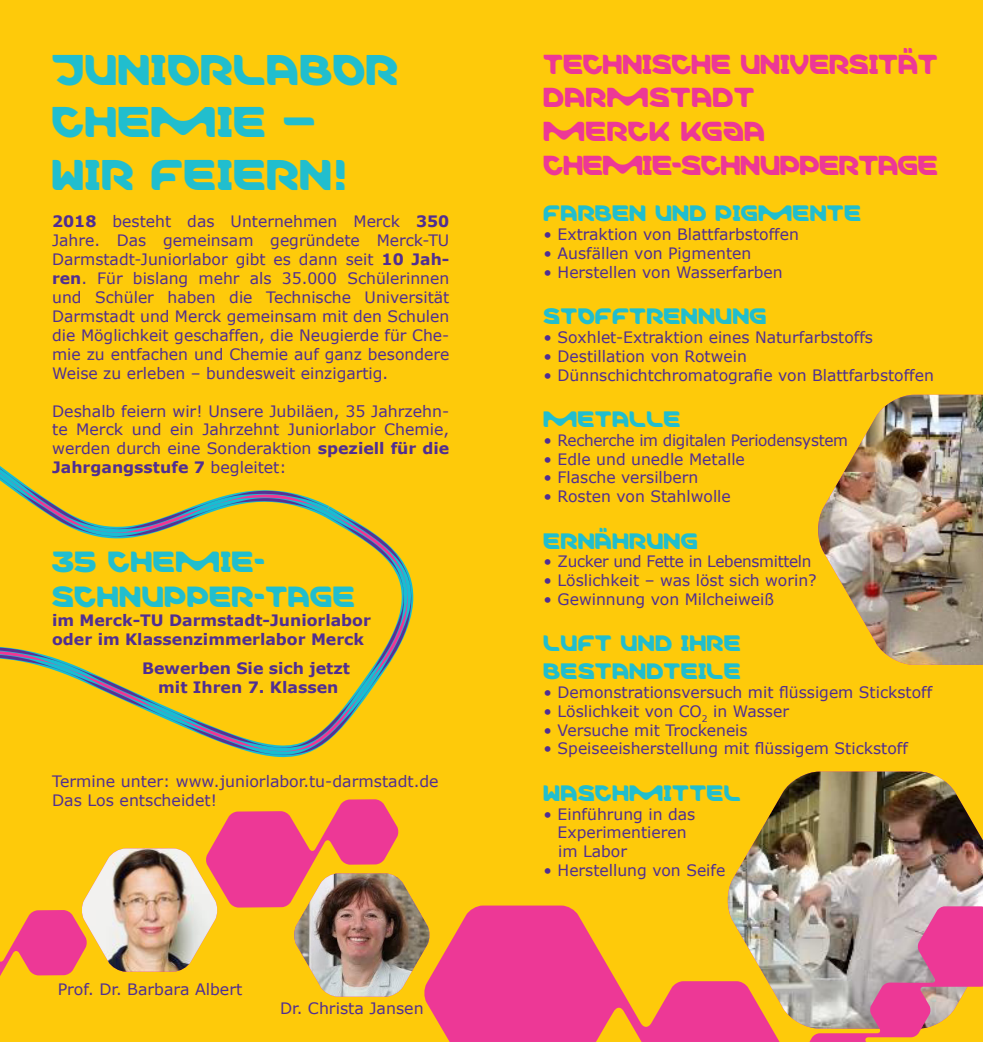
<style>
.page{position:relative;width:983px;height:1042px;background:#fff}
.page>*{position:absolute;margin:0;border:0;box-sizing:border-box;transform-origin:0 0}
.t1{font:43.75px/52.5px "Merck";color:#21bece}
.t2{font:29.75px/35.7px "Merck";color:#21bece}
.t3{font:28px/33.6px "Merck";letter-spacing:-.02em;color:#ed3896;scale:.96 1}
.t4{font:22.75px/27.3px "Merck";color:#21bece}
.t5{font:15.75px/18.9px "Verdana";color:#502e92}
.t6{font:700 15.75px/18.9px "Verdana";color:#502e92}
.t7{font:15.75px "Verdana";letter-spacing:-.02em;color:#502e92}
.s1{font-weight:700}
</style>
<div class="page">
<div style="left:0;top:0;width:982px;height:1042px;background:#feca0a"></div>
<svg style="left:0;top:466px;width:411px;height:289px"></svg>
<img style="left:0;top:799px;width:403px;height:198px">
<svg style="left:403px;top:627px;width:579px;height:415px"></svg>
<img style="left:816px;top:395px;width:166px;height:270px">
<h1 class="t1" style="left:52px;top:43px;width:348px">JUNIORLABOR<br>CHEMIE –<br>WIR FEIERN!</h1>
<p class="t5" style="left:52px;top:212px;width:398px;text-align:justify"><span class="s1">2018</span> besteht das Unternehmen Merck <span class="s1">350<br></span>Jahre. Das gemeinsam gegründete Merck-TU Darmstadt-Juniorlabor gibt es dann seit <span class="s1">10 Jah&shy;ren</span>. Für bislang mehr als 35.000 Schülerinnen und Schüler haben die Technische Universität Darmstadt und Merck gemeinsam mit den Schulen die Möglichkeit geschaffen, die Neugierde für Che&shy;mie zu entfachen und Chemie auf ganz besondere Weise zu erleben – bundesweit einzigartig.</p>
<p class="t5" style="left:52px;top:401px;width:398px;text-align:justify">Deshalb feiern wir! Unsere Jubiläen, 35 Jahrzehn&shy;te Merck und ein Jahrzehnt Juniorlabor Chemie, werden durch eine Sonderaktion <span class="s1">speziell für die Jahrgangsstufe 7</span> begleitet:</p>
<h2 class="t2" style="left:52px;top:543px;width:305px">35 CHEMIE-<br>SCHNUPPER-TAGE</h2>
<p class="t6" style="left:52px;top:611px;width:320px">im Merck-TU Darmstadt-Juniorlabor oder im Klassenzimmerlabor Merck</p>
<p class="t6" style="left:142px;top:659px;width:209px;text-align:center">Bewerben Sie sich jetzt mit Ihren 7. Klassen</p>
<p class="t5" style="left:52px;top:772px;width:388px">Termine unter: www.juniorlabor.tu-darmstadt.de<br>Das Los entscheidet!</p>
<p class="t5" style="left:58px;top:980px;width:186px">Prof. Dr. Barbara Albert</p>
<p class="t5" style="left:280px;top:999px;width:145px">Dr. Christa Jansen</p>
<h3 class="t3" style="left:543px;top:47px;width:413px">TECHNISCHE UNIVERSITÄT<br>DARMSTADT<br>MERCK KGaA<br>CHEMIE-SCHNUPPERTAGE</h3>
<h3 class="t4" style="left:543px;top:199px;width:319px">FARBEN UND PIGMENTE</h3>
<p class="t5" style="left:543px;top:225px;width:257px">• Extraktion von Blattfarbstoffen</p>
<p class="t5" style="left:543px;top:244px;width:209px">• Ausfällen von Pigmenten</p>
<p class="t5" style="left:543px;top:263px;width:240px">• Herstellen von Wasserfarben</p>
<h3 class="t4" style="left:543px;top:302px;width:225px">STOFFTRENNUNG</h3>
<p class="t5" style="left:543px;top:328px;width:331px">• Soxhlet-Extraktion eines Naturfarbstoffs</p>
<p class="t5" style="left:543px;top:347px;width:205px">• Destillation von Rotwein</p>
<p class="t5" style="left:543px;top:365px;width:392px">• Dünnschichtchromatografie von Blattfarbstoffen</p>
<h3 class="t4" style="left:543px;top:405px;width:139px">METALLE</h3>
<p class="t7" style="left:543px;top:430px;width:306px">• Recherche im digitalen Periodensystem</p>
<p class="t5" style="left:543px;top:449px;width:203px">• Edle und unedle Metalle</p>
<p class="t5" style="left:543px;top:468px;width:156px">• Flasche versilbern</p>
<p class="t5" style="left:543px;top:487px;width:189px">• Rosten von Stahlwolle</p>
<h3 class="t4" style="left:543px;top:527px;width:156px">ERNÄHRUNG</h3>
<p class="t7" style="left:543px;top:552px;width:269px">• Zucker und Fette in Lebensmitteln</p>
<p class="t5" style="left:543px;top:571px;width:274px">• Löslichkeit – was löst sich worin?</p>
<p class="t5" style="left:543px;top:590px;width:232px">• Gewinnung von Milcheiweiß</p>
<h3 class="t4" style="left:543px;top:630px;width:199px">LUFT UND IHRE<br>BESTANDTEILE</h3>
<p class="t5" style="left:543px;top:683px;width:390px">• Demonstrationsversuch mit flüssigem Stickstoff</p>
<p class="t5" style="left:543px;top:701px;width:247px">• Löslichkeit von CO<sub>2</sub> in Wasser</p>
<p class="t5" style="left:543px;top:720px;width:205px">• Versuche mit Trockeneis</p>
<p class="t5" style="left:543px;top:739px;width:365px">• Speiseeisherstellung mit flüssigem Stickstoff</p>
<h3 class="t4" style="left:543px;top:779px;width:199px">WASCHMITTEL</h3>
<p class="t5" style="left:557px;top:804px;width:139px;text-indent:-14px">• Einführung in das<br>Experimentieren im Labor</p>
<p class="t5" style="left:543px;top:861px;width:183px">• Herstellung von Seife</p>
</div>
